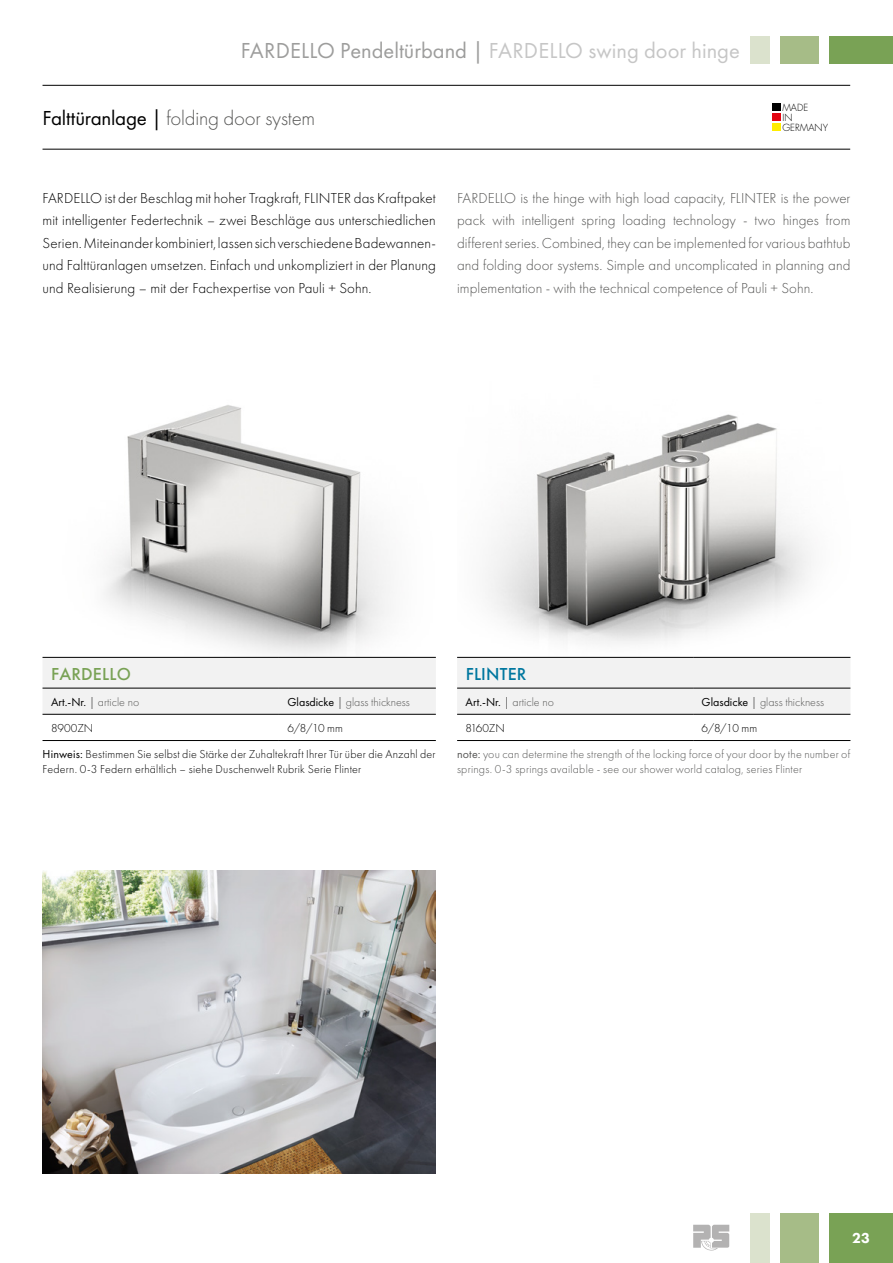
<style>
.page{position:relative;width:893px;height:1263px;background:#fff}
.page>*{position:absolute;margin:0;border:0;box-sizing:border-box;transform-origin:0 0}
.t1{font:22.5px "Futura PT";color:#9d9d9c}
.t2{font:300 21px "Futura PT";letter-spacing:-.01em;color:#575756}
.t3{font:500 18px "Futura PT";letter-spacing:.01em;color:#79a255}
.t4{font:500 18px "Futura PT";letter-spacing:.01em;color:#00779f}
.t5{font:300 15px/22.5px "Futura PT";letter-spacing:.005em;color:#000;text-align:justify}
.t6{font:300 15px/22.5px "Futura PT";color:#575756;text-align:justify}
.t7{font:800 15px "Futura PT";color:#fff}
.t8{font:300 12px/15px "Futura PT";letter-spacing:.015em;color:#575756}
.t9{font:300 12px/15px "Futura PT";letter-spacing:.015em;color:#000}
.t10{font:300 9.6px/9.9px "Futura";color:#000}
.s1{color:#c6c6c6}
.s2{font-weight:400;color:#000}
.s3{color:#000}
.s4{font-weight:400}
</style>
<div class="page">
<img style="left:43px;top:405px;width:393px;height:252px">
<img style="left:457px;top:414px;width:394px;height:244px">
<hr style="left:43px;top:85px;width:807px;height:1px;background:#000">
<hr style="left:43px;top:149px;width:807px;height:1px;background:#000">
<img style="left:43px;top:871px;width:393px;height:302px">
<div style="left:829px;top:36px;width:64px;height:28px;background:#79a255"></div>
<div style="left:780px;top:36px;width:39px;height:28px;background:#a6bc87"></div>
<div style="left:750px;top:36px;width:20px;height:28px;background:#dbe2cd"></div>
<div style="left:829px;top:1213px;width:64px;height:50px;background:#79a255"></div>
<div style="left:780px;top:1213px;width:39px;height:50px;background:#a6bc87"></div>
<div style="left:750px;top:1213px;width:20px;height:50px;background:#dbe2cd"></div>
<svg style="left:693px;top:1225px;width:36px;height:25px"></svg>
<div style="left:772px;top:104px;width:9px;height:7px;background:#000"></div>
<div style="left:772px;top:114px;width:9px;height:7px;background:#e30613"></div>
<div style="left:772px;top:124px;width:9px;height:7px;background:#ffed00"></div>
<div style="left:43px;top:658px;width:393px;height:56px;background:#f2f2f2"></div>
<hr style="left:43px;top:714px;width:236px;height:1px;background:#000">
<hr style="left:279px;top:714px;width:157px;height:1px;background:#000">
<hr style="left:43px;top:657px;width:236px;height:1px;background:#000">
<hr style="left:279px;top:657px;width:157px;height:1px;background:#000">
<hr style="left:43px;top:688px;width:236px;height:1px;background:#000">
<hr style="left:279px;top:688px;width:157px;height:1px;background:#000">
<hr style="left:43px;top:740px;width:236px;height:1px;background:#000">
<hr style="left:279px;top:740px;width:157px;height:1px;background:#000">
<div style="left:457px;top:658px;width:393px;height:56px;background:#f2f2f2"></div>
<hr style="left:457px;top:714px;width:236px;height:1px;background:#000">
<hr style="left:693px;top:714px;width:157px;height:1px;background:#000">
<hr style="left:457px;top:657px;width:236px;height:1px;background:#000">
<hr style="left:693px;top:657px;width:157px;height:1px;background:#000">
<hr style="left:457px;top:688px;width:236px;height:1px;background:#000">
<hr style="left:693px;top:688px;width:157px;height:1px;background:#000">
<hr style="left:457px;top:740px;width:236px;height:1px;background:#000">
<hr style="left:693px;top:740px;width:157px;height:1px;background:#000">
<h1 class="t1" style="left:241px;top:37px;width:501px">FARDELLO Pendeltürband | <span class="s1">FARDELLO swing door hinge</span></h1>
<h2 class="t2" style="left:43px;top:106px;width:274px"><span class="s2">Falttüranlage |</span> folding door system</h2>
<p class="t10" style="left:782px;top:103px;width:47px">MADE<br>IN<br>GERMANY</p>
<p class="t5" style="left:43px;top:187px;width:395px">FARDELLO ist der Beschlag mit hoher Tragkraft, FLINTER das Kraftpaket mit intelligenter Federtechnik – zwei Beschläge aus unterschiedlichen Serien. Miteinander kombiniert, lassen sich verschiedene Badewannen&shy;und Falttüranlagen umsetzen. Einfach und unkompliziert in der Planung und Realisierung – mit der Fachexpertise von Pauli + Sohn.</p>
<p class="t6" style="left:457px;top:187px;width:395px">FARDELLO is the hinge with high load capacity, FLINTER is the power pack with intelligent spring loading technology - two hinges from different series. Combined, they can be implemented for various bathtub and folding door systems. Simple and uncomplicated in planning and implementation - with the technical competence of Pauli + Sohn.</p>
<p class="t3" style="left:51px;top:663px;width:81px">FARDELLO</p>
<p class="t8" style="left:51px;top:694px;width:90px"><span class="s2">Art.-Nr.</span> <span class="s3">|</span> article no</p>
<p class="t8" style="left:287px;top:694px;width:124px"><span class="s2">Glasdicke</span> <span class="s3">|</span> glass thickness</p>
<p class="t9" style="left:51px;top:720px;width:44px">8900ZN</p>
<p class="t9" style="left:287px;top:720px;width:57px">6/8/10 mm</p>
<p class="t4" style="left:466px;top:663px;width:62px">FLINTER</p>
<p class="t8" style="left:466px;top:694px;width:90px"><span class="s2">Art.-Nr.</span> <span class="s3">|</span> article no</p>
<p class="t8" style="left:702px;top:694px;width:124px"><span class="s2">Glasdicke</span> <span class="s3">|</span> glass thickness</p>
<p class="t9" style="left:466px;top:720px;width:41px">8160ZN</p>
<p class="t9" style="left:702px;top:720px;width:57px">6/8/10 mm</p>
<p class="t9" style="left:43px;top:747px;width:395px"><span class="s4">Hinweis:</span> Bestimmen Sie selbst die Stärke der Zuhaltekraft Ihrer Tür über die Anzahl der<br>Federn. 0-3 Federn erhältlich – siehe Duschenwelt Rubrik Serie Flinter</p>
<p class="t8" style="left:457px;top:747px;width:395px"><span class="s4">note:</span> you can determine the strength of the locking force of your door by the number of springs. 0-3 springs available - see our shower world catalog, series Flinter</p>
<p class="t7" style="left:852px;top:1228px;width:19px">23</p>
</div>
